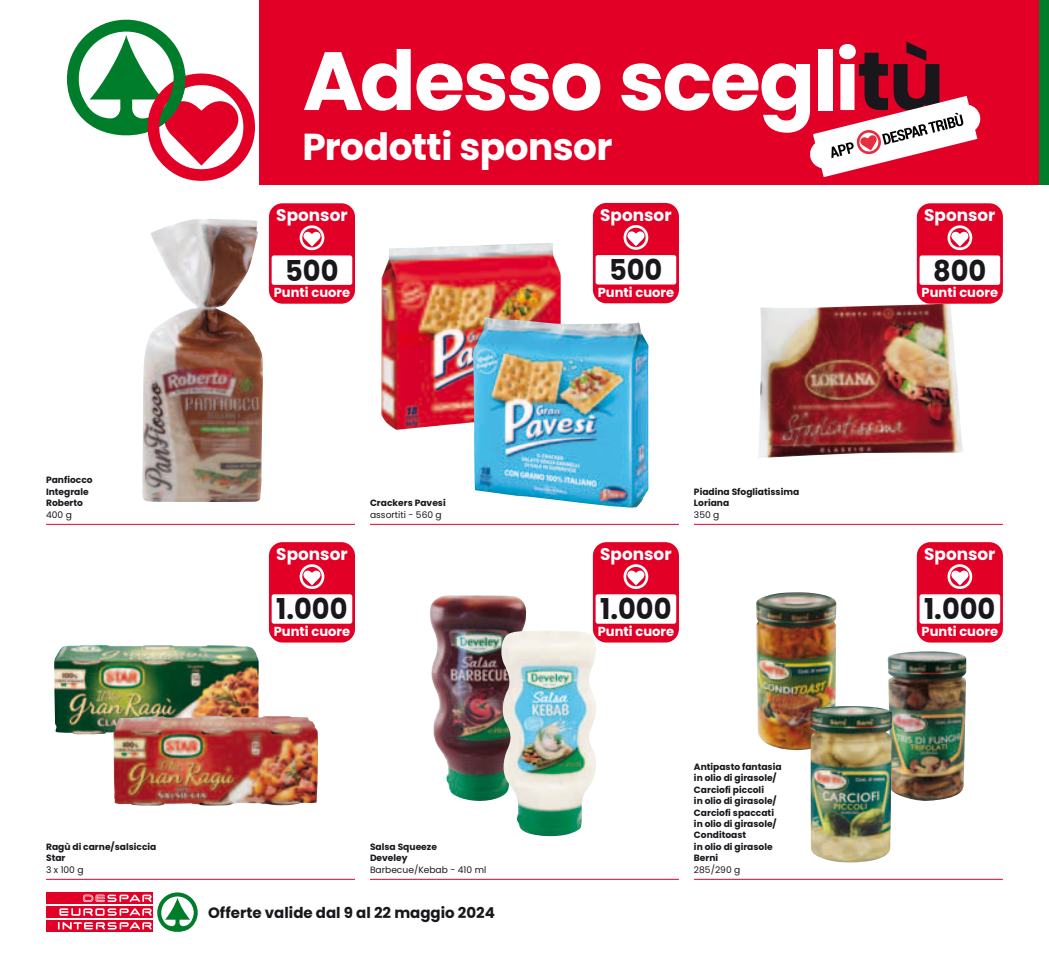
<style>
.page{position:relative;width:1049px;height:978px;background:#fff}
.page>*{position:absolute;margin:0;border:0;box-sizing:border-box;transform-origin:0 0}
.t1{font:700 82.5px "Poppins";letter-spacing:-.03em;color:#fff}
.t2{font:700 37.5px "Poppins";letter-spacing:-.015em;color:#fff}
.t3{font:700 28.75px "Poppins";color:#1a171c;scale:.95 1}
.t4{font:700 16.88px "Poppins";color:#fff}
.t5{font:700 15px "Poppins";color:#1a171c}
.t6{font:700 13.12px "Poppins";color:#fff}
.t7{font:700 9.12px/11.4px "Poppins";color:#1a171c}
.t8{font:9.12px "Poppins";color:#1a171c}
.s1{color:#1a171c}
</style>
<div class="page">
<div style="left:1038px;top:0;width:11px;height:184px;background:#007d2b"></div>
<div style="left:259px;top:0;width:779px;height:184px;background:#e20027"></div>
<svg style="left:67px;top:20px;width:188px;height:161px"></svg>
<svg style="left:810px;top:96px;width:171px;height:81px"></svg>
<div style="left:46px;top:920px;width:107px;height:12px;background:#e20027"></div>
<div style="left:46px;top:892px;width:107px;height:12px;background:#e20027"></div>
<div style="left:46px;top:906px;width:107px;height:12px;background:#e20027"></div>
<svg style="left:58px;top:892px;width:140px;height:40px"></svg>
<img style="left:54px;top:645px;width:205px;height:90px">
<img style="left:113px;top:716px;width:205px;height:90px">
<hr style="left:46px;top:879px;width:309px;height:1px;background:#e20030">
<div style="left:269px;top:542px;width:86px;height:101px;background:#e20027;border-radius:14px"></div>
<svg style="left:300px;top:564px;width:24px;height:25px"></svg>
<div style="left:272px;top:594px;width:80px;height:30px;background:#fff;border-radius:2px"></div>
<img style="left:430px;top:595px;width:96px;height:206px">
<img style="left:500px;top:631px;width:96px;height:205px">
<hr style="left:370px;top:879px;width:309px;height:1px;background:#e20030">
<div style="left:593px;top:542px;width:86px;height:101px;background:#e20027;border-radius:14px"></div>
<svg style="left:623px;top:564px;width:25px;height:25px"></svg>
<div style="left:596px;top:594px;width:80px;height:30px;background:#fff;border-radius:2px"></div>
<img style="left:381px;top:243px;width:180px;height:187px">
<img style="left:473px;top:317px;width:175px;height:191px">
<hr style="left:370px;top:524px;width:309px;height:1px;background:#e20030">
<div style="left:593px;top:203px;width:86px;height:100px;background:#e20027;border-radius:14px"></div>
<svg style="left:623px;top:225px;width:25px;height:25px"></svg>
<div style="left:596px;top:255px;width:80px;height:30px;background:#fff;border-radius:2px"></div>
<img style="left:758px;top:303px;width:205px;height:155px">
<hr style="left:694px;top:524px;width:309px;height:1px;background:#e20030">
<div style="left:917px;top:203px;width:86px;height:101px;background:#e20027;border-radius:14px"></div>
<svg style="left:947px;top:225px;width:25px;height:25px"></svg>
<div style="left:919px;top:255px;width:81px;height:30px;background:#fff;border-radius:2px"></div>
<img style="left:142px;top:219px;width:121px;height:283px">
<hr style="left:46px;top:524px;width:309px;height:1px;background:#e20030">
<div style="left:269px;top:203px;width:86px;height:101px;background:#e20027;border-radius:14px"></div>
<svg style="left:300px;top:225px;width:24px;height:25px"></svg>
<div style="left:272px;top:255px;width:80px;height:30px;background:#fff;border-radius:2px"></div>
<img style="left:888px;top:651px;width:78px;height:150px">
<img style="left:756px;top:592px;width:80px;height:158px">
<img style="left:810px;top:706px;width:82px;height:157px">
<hr style="left:694px;top:879px;width:309px;height:1px;background:#e20030">
<div style="left:917px;top:542px;width:86px;height:101px;background:#e20027;border-radius:14px"></div>
<svg style="left:947px;top:564px;width:25px;height:25px"></svg>
<div style="left:919px;top:594px;width:81px;height:30px;background:#fff;border-radius:2px"></div>
<h1 class="t1" style="left:303px;top:49px;width:643px">Adesso scegli<span class="s1">tù</span></h1>
<h2 class="t2" style="left:303px;top:132px;width:311px">Prodotti sponsor</h2>
<h3 class="t4" style="left:276px;top:208px;width:73px">Sponsor</h3>
<h3 class="t4" style="left:600px;top:208px;width:73px">Sponsor</h3>
<h3 class="t4" style="left:924px;top:208px;width:73px">Sponsor</h3>
<h3 class="t3" style="left:285px;top:259px;width:58px">500</h3>
<h3 class="t3" style="left:609px;top:259px;width:58px">500</h3>
<h3 class="t3" style="left:933px;top:259px;width:58px">800</h3>
<h3 class="t6" style="left:274px;top:287px;width:78px">Punti cuore</h3>
<h3 class="t6" style="left:598px;top:287px;width:78px">Punti cuore</h3>
<h3 class="t6" style="left:922px;top:287px;width:78px">Punti cuore</h3>
<p class="t7" style="left:46px;top:476px;width:48px">Panfiocco<br>Integrale<br>Roberto</p>
<p class="t8" style="left:46px;top:511px;width:27px">400 g</p>
<h3 class="t4" style="left:276px;top:547px;width:73px">Sponsor</h3>
<h3 class="t3" style="left:276px;top:598px;width:77px">1.000</h3>
<h3 class="t6" style="left:274px;top:626px;width:78px">Punti cuore</h3>
<p class="t7" style="left:370px;top:498px;width:77px">Crackers Pavesi</p>
<p class="t8" style="left:370px;top:511px;width:73px">assortiti - 560 g</p>
<p class="t7" style="left:46px;top:842px;width:112px">Ragù di carne/salsiccia<br>Star</p>
<p class="t8" style="left:46px;top:866px;width:39px">3 x 100 g</p>
<p class="t7" style="left:370px;top:842px;width:69px">Salsa Squeeze<br>Develey</p>
<p class="t8" style="left:370px;top:866px;width:118px">Barbecue/Kebab - 410 ml</p>
<h3 class="t5" style="left:208px;top:906px;width:288px">Offerte valide dal 9 al 22 maggio 2024</h3>
<h3 class="t4" style="left:600px;top:547px;width:73px">Sponsor</h3>
<h3 class="t3" style="left:600px;top:598px;width:77px">1.000</h3>
<h3 class="t6" style="left:598px;top:626px;width:78px">Punti cuore</h3>
<p class="t7" style="left:694px;top:487px;width:107px">Piadina Sfogliatissima<br>Loriana</p>
<p class="t8" style="left:694px;top:511px;width:27px">350 g</p>
<p class="t7" style="left:694px;top:762px;width:89px">Antipasto fantasia in olio di girasole/<br>Carciofi piccoli<br>in olio di girasole/<br>Carciofi spaccati in olio di girasole/<br>Conditoast<br>in olio di girasole<br>Berni</p>
<p class="t8" style="left:694px;top:866px;width:48px">285/290 g</p>
<h3 class="t4" style="left:924px;top:547px;width:73px">Sponsor</h3>
<h3 class="t3" style="left:924px;top:598px;width:77px">1.000</h3>
<h3 class="t6" style="left:922px;top:626px;width:78px">Punti cuore</h3>
</div>
